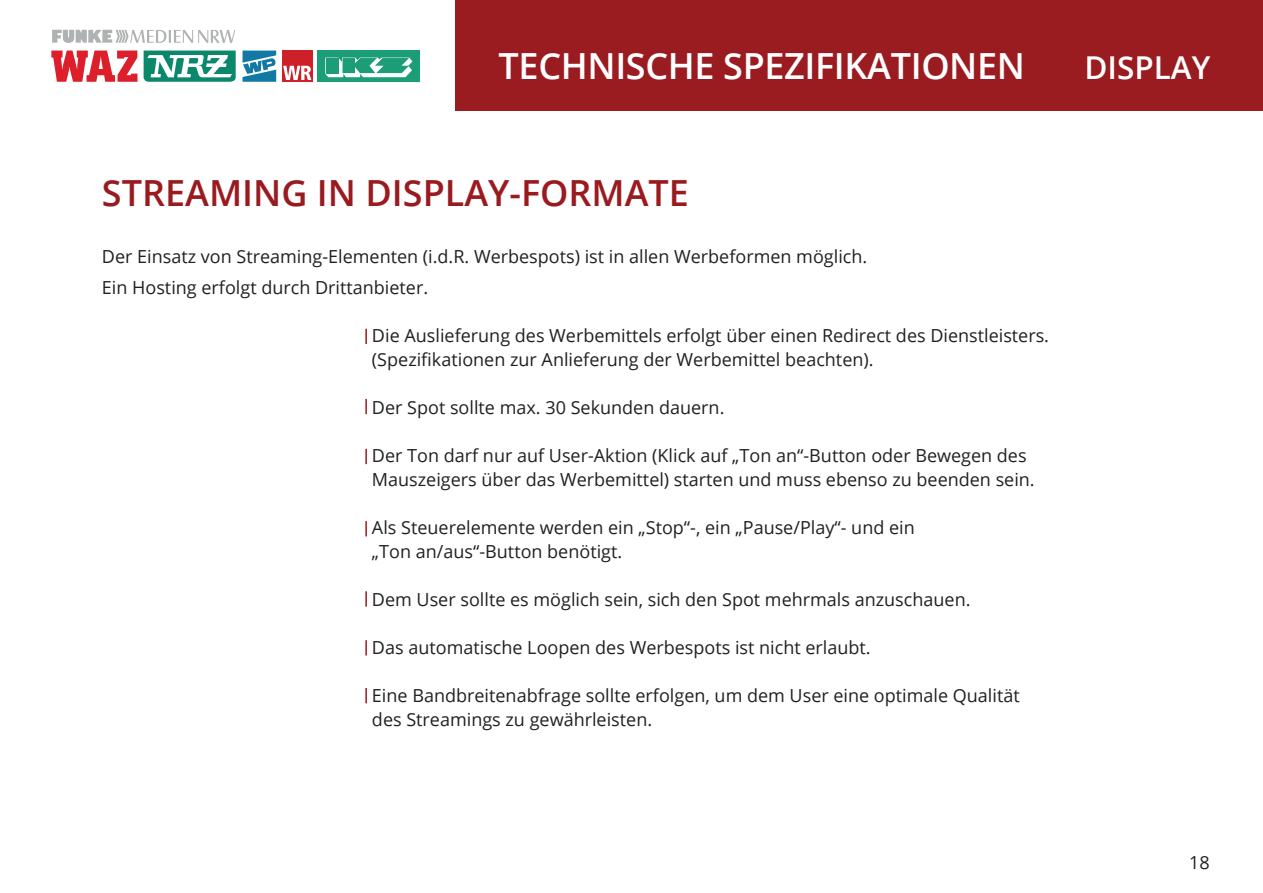
<style>
.page{position:relative;width:1263px;height:893px;background:#fff}
.page>*{position:absolute;margin:0;border:0;box-sizing:border-box;transform-origin:0 0}
.t1{font:600 36px "Open Sans";color:#991b20}
.t2{font:600 36px "Open Sans";letter-spacing:-.01em;color:#fff}
.t3{font:600 31.5px "Open Sans";color:#fff}
.t4{font:18px/24px "Open Sans";color:#231f20}
</style>
<div class="page">
<div style="left:455px;top:0;width:808px;height:111px;background:#9a1b20"></div>
<div style="left:318px;top:51px;width:102px;height:31px;background:#1b9d78"></div>
<div style="left:282px;top:51px;width:30px;height:31px;background:#cd2028"></div>
<svg style="left:283px;top:66px;width:28px;height:14px"></svg>
<svg style="left:325px;top:58px;width:87px;height:19px"></svg>
<svg style="left:242px;top:51px;width:34px;height:31px"></svg>
<svg style="left:51px;top:51px;width:86px;height:31px"></svg>
<svg style="left:144px;top:51px;width:92px;height:31px"></svg>
<svg style="left:52px;top:30px;width:183px;height:13px"></svg>
<svg style="left:365px;top:329px;width:2px;height:15px"></svg>
<svg style="left:365px;top:399px;width:2px;height:15px"></svg>
<svg style="left:365px;top:449px;width:2px;height:15px"></svg>
<svg style="left:365px;top:521px;width:2px;height:15px"></svg>
<svg style="left:365px;top:591px;width:2px;height:16px"></svg>
<svg style="left:365px;top:640px;width:2px;height:15px"></svg>
<svg style="left:365px;top:688px;width:2px;height:15px"></svg>
<h1 class="t2" style="left:499px;top:42px;width:528px">TECHNISCHE SPEZIFIKATIONEN</h1>
<h2 class="t3" style="left:1084px;top:46px;width:127px">DISPLAY</h2>
<h1 class="t1" style="left:102px;top:168px;width:589px">STREAMING IN DISPLAY-FORMATE</h1>
<p class="t4" style="left:102px;top:240px;width:767px;line-height:31.5px">Der Einsatz von Streaming-Elementen (i.d.R. Werbespots) ist in allen Werbeformen möglich.<br>Ein Hosting erfolgt durch Drittanbieter.</p>
<p class="t4" style="left:372px;top:323px;width:679px">Die Auslieferung des Werbemittels erfolgt über einen Redirect des Dienstleisters. (Spezifikationen zur Anlieferung der Werbemittel beachten).</p>
<p class="t4" style="left:372px;top:395px;width:354px">Der Spot sollte max. 30 Sekunden dauern.</p>
<p class="t4" style="left:372px;top:443px;width:664px">Der Ton darf nur auf User-Aktion (Klick auf „Ton an“-Button oder Bewegen des<br>Mauszeigers über das Werbemittel) starten und muss ebenso zu beenden sein.</p>
<p class="t4" style="left:372px;top:515px;width:544px">Als Steuerelemente werden ein „Stop“-, ein „Pause/Play“- und ein „Ton an/aus“-Button benötigt.</p>
<p class="t4" style="left:372px;top:587px;width:600px">Dem User sollte es möglich sein, sich den Spot mehrmals anzuschauen.</p>
<p class="t4" style="left:372px;top:635px;width:500px">Das automatische Loopen des Werbespots ist nicht erlaubt.</p>
<p class="t4" style="left:372px;top:683px;width:649px">Eine Bandbreitenabfrage sollte erfolgen, um dem User eine optimale Qualität des Streamings zu gewährleisten.</p>
<p class="t4" style="left:1189px;top:849px;width:22px">18</p>
</div>
